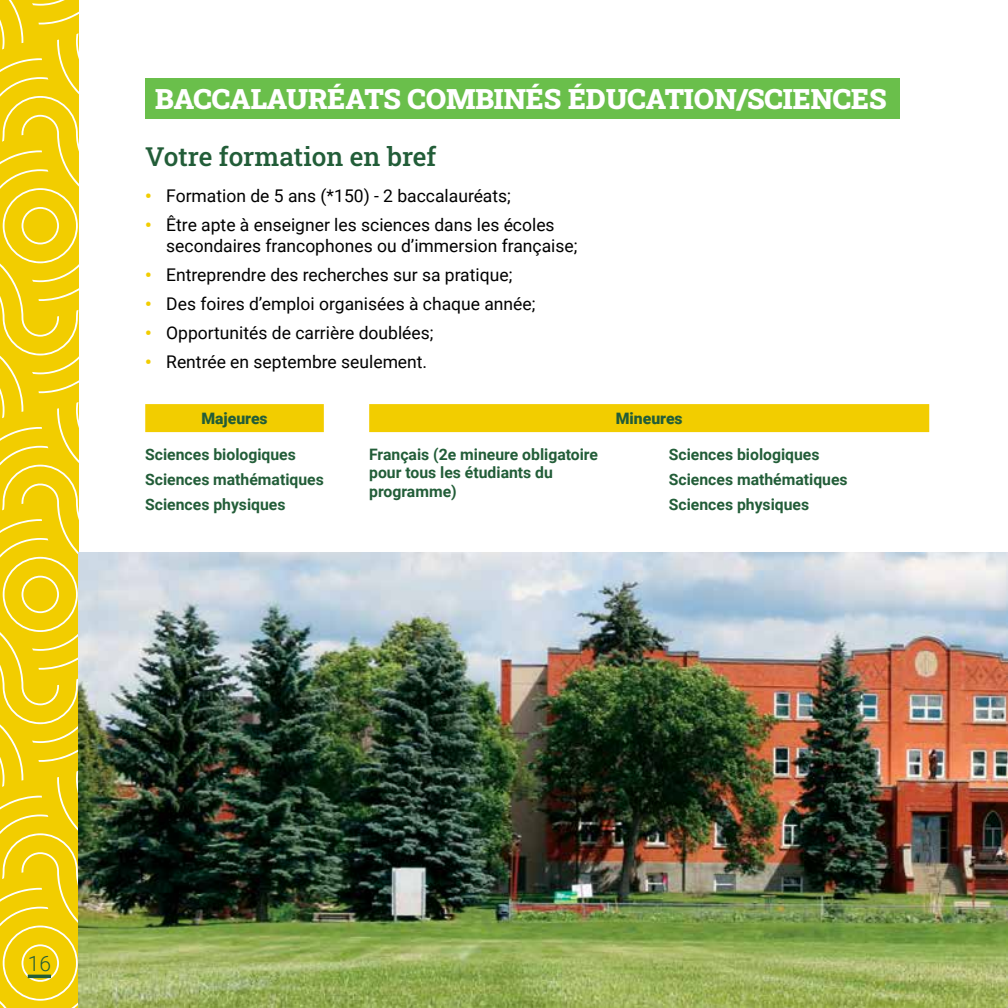
<style>
.page{position:relative;width:1008px;height:1008px;background:#fff}
.page>*{position:absolute;margin:0;border:0;box-sizing:border-box;transform-origin:0 0}
.t1{font:900 28px "Roboto Slab";color:#fff}
.t2{font:500 26.25px "Roboto Slab";color:#225d38}
.t3{font:300 21px "Roboto";color:#225d38}
.t4{font:17.5px/21px "Roboto";color:#000}
.t5{font:700 15.75px/25.2px "Roboto";color:#225d38}
.t6{font:900 15.75px "Roboto";color:#225d38}
.s1{font-weight:900;color:#f2cd00}
</style>
<div class="page">
<svg style="left:0;top:0;width:79px;height:1008px;background:#f2d117"></svg>
<div style="left:145px;top:79px;width:755px;height:40px;background:#6abf4b"></div>
<div style="left:145px;top:404px;width:179px;height:28px;background:#f2cd00"></div>
<div style="left:369px;top:404px;width:560px;height:28px;background:#f2cd00"></div>
<img style="left:79px;top:553px;width:929px;height:455px">
<hr style="left:28px;top:975px;width:23px;height:3px;background:#225d38">
<h1 class="t1" style="left:155px;top:79px;width:733px">BACCALAURÉATS COMBINÉS ÉDUCATION/SCIENCES</h1>
<h2 class="t2" style="left:145px;top:138px;width:293px">Votre formation en bref</h2>
<p class="t4" style="left:145px;top:185px;width:367px"><span class="s1">•</span> Formation de 5 ans (*150) - 2 baccalauréats;</p>
<p class="t4" style="left:166px;top:214px;width:413px;text-indent:-21px"><span class="s1">•</span> Être apte à enseigner les sciences dans les écoles secondaires francophones ou d’immersion française;</p>
<p class="t4" style="left:145px;top:264px;width:369px"><span class="s1">•</span> Entreprendre des recherches sur sa pratique;</p>
<p class="t4" style="left:145px;top:293px;width:392px"><span class="s1">•</span> Des foires d’emploi organisées à chaque année;</p>
<p class="t4" style="left:145px;top:322px;width:290px"><span class="s1">•</span> Opportunités de carrière doublées;</p>
<p class="t4" style="left:145px;top:350px;width:284px"><span class="s1">•</span> Rentrée en septembre seulement.</p>
<p class="t6" style="left:201px;top:408px;width:68px">Majeures</p>
<p class="t5" style="left:145px;top:441px;width:180px">Sciences biologiques<br>Sciences mathématiques<br>Sciences physiques</p>
<p class="t6" style="left:616px;top:408px;width:68px">Mineures</p>
<p class="t5" style="left:369px;top:444px;width:230px;line-height:18.9px">Français (2e mineure obligatoire pour tous les étudiants du programme)</p>
<p class="t5" style="left:669px;top:441px;width:180px">Sciences biologiques<br>Sciences mathématiques<br>Sciences physiques</p>
<p class="t3" style="left:28px;top:949px;width:25px">16</p>
</div>
